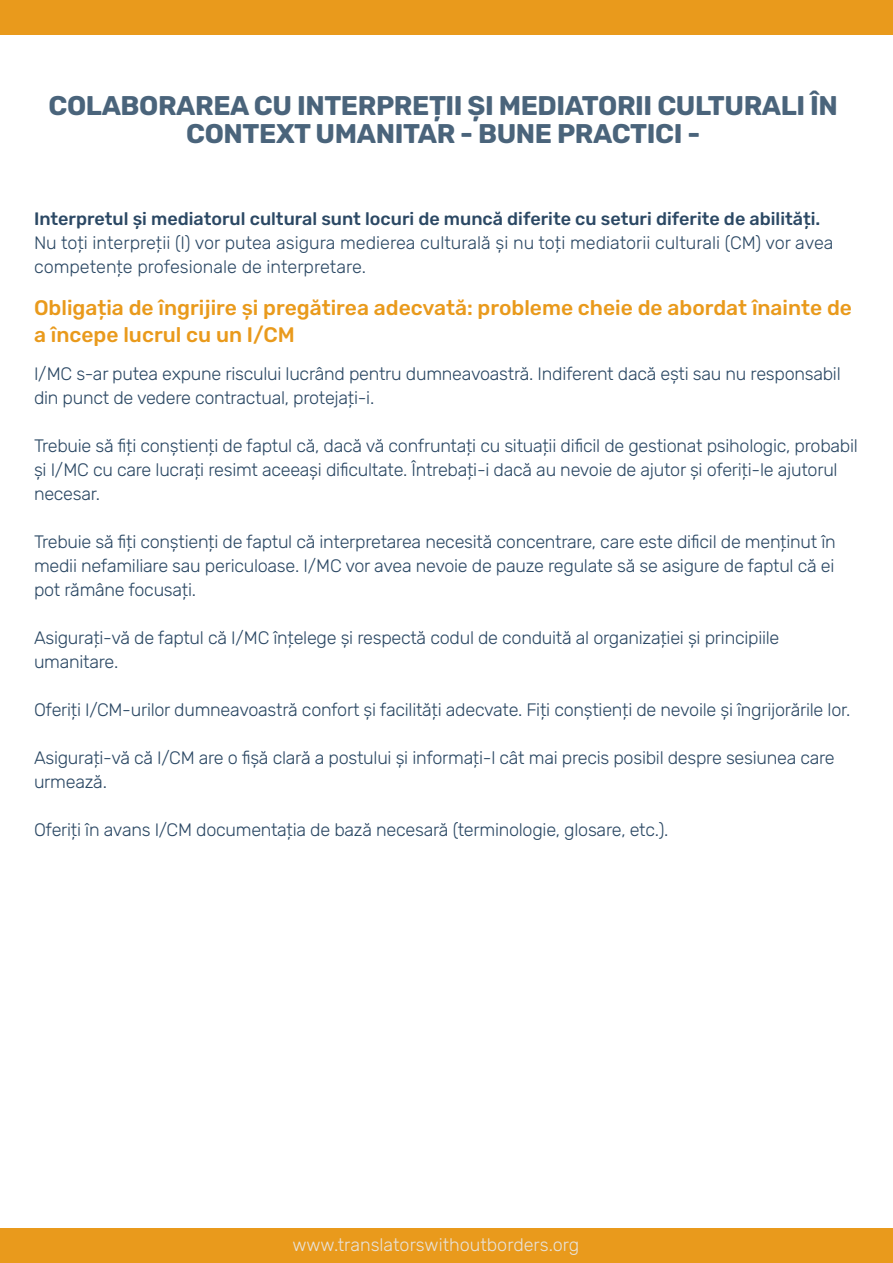
<style>
.page{position:relative;width:893px;height:1263px;background:#fff}
.page>*{position:absolute;margin:0;border:0;box-sizing:border-box;transform-origin:0 0}
.t1{font:700 27px/28.5px "Rubik";letter-spacing:-.015em;color:#4a647b;text-align:center}
.t2{font:500 21px/27px "Rubik";color:#e99a1c}
.t3{font:300 18px/24px "Rubik";letter-spacing:-.015em;color:#2b4864}
.t4{font:500 18px "Rubik";color:#2b4864}
.t5{font:300 18px "Rubik";color:#e8e2d8}
</style>
<div class="page">
<div style="left:0;top:1229px;width:893px;height:34px;background:#e99a1c"></div>
<div style="left:0;top:0;width:893px;height:34px;background:#e99a1c"></div>
<h1 class="t1" style="left:49px;top:92px;width:791px">COLABORAREA CU INTERPREȚII ȘI MEDIATORII CULTURALI ÎN<br>CONTEXT UMANITAR - BUNE PRACTICI -</h1>
<p class="t4" style="left:34px;top:209px;width:788px">Interpretul și mediatorul cultural sunt locuri de muncă diferite cu seturi diferite de abilități.</p>
<p class="t3" style="left:34px;top:231px;width:801px">Nu toți interpreții (I) vor putea asigura medierea culturală și nu toți mediatorii culturali (CM) vor avea competențe profesionale de interpretare.</p>
<p class="t2" style="left:34px;top:295px;width:820px">Obligația de îngrijire și pregătirea adecvată: probleme cheie de abordat înainte de a începe lucrul cu un I/CM</p>
<p class="t3" style="left:34px;top:363px;width:808px">I/MC s-ar putea expune riscului lucrând pentru dumneavoastră. Indiferent dacă ești sau nu responsabil din punct de vedere contractual, protejați-i.</p>
<p class="t3" style="left:34px;top:435px;width:825px">Trebuie să fiți conștienți de faptul că, dacă vă confruntați cu situații dificil de gestionat psihologic, probabil și I/MC cu care lucrați resimt aceeași dificultate. Întrebați-i dacă au nevoie de ajutor și oferiți-le ajutorul necesar.</p>
<p class="t3" style="left:34px;top:531px;width:803px;text-align:justify">Trebuie să fiți conștienți de faptul că interpretarea necesită concentrare, care este dificil de menținut în medii nefamiliare sau periculoase. I/MC vor avea nevoie de pauze regulate să se asigure de faptul că ei pot rămâne focusați.</p>
<p class="t3" style="left:34px;top:627px;width:747px">Asigurați-vă de faptul că I/MC înțelege și respectă codul de conduită al organizației și principiile umanitare.</p>
<p class="t3" style="left:34px;top:699px;width:818px">Oferiți I/CM-urilor dumneavoastră confort și facilități adecvate. Fiți conștienți de nevoile și îngrijorările lor.</p>
<p class="t3" style="left:34px;top:747px;width:802px">Asigurați-vă că I/CM are o fișă clară a postului și informați-l cât mai precis posibil despre sesiunea care urmează.</p>
<p class="t3" style="left:34px;top:819px;width:636px">Oferiți în avans I/CM documentația de bază necesară (terminologie, glosare, etc.).</p>
<p class="t5" style="left:292px;top:1235px;width:288px">www.translatorswithoutborders.org</p>
</div>
